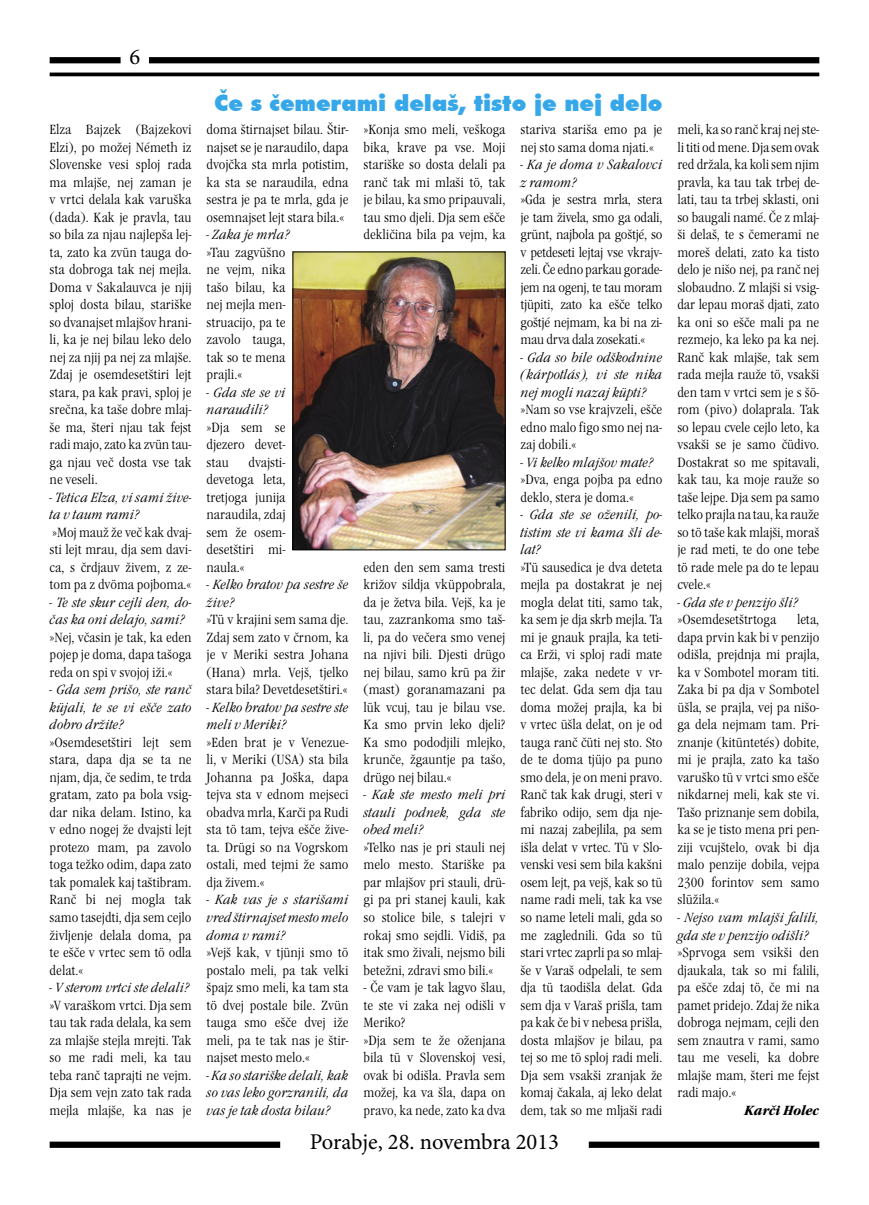
<style>
.page{position:relative;width:869px;height:1205px;background:#fff}
.page>*{position:absolute;margin:0;border:0;box-sizing:border-box;transform-origin:0 0}
.cím{font:900 22.5px "Futura BT";color:#36a7e9}
.t1{font:22.5px "Minion Pro";letter-spacing:-.005em;color:#000}
.ujszoveg{font:13.75px/17.5px "Garamond Itc TEE Ligh Cond";color:#000;text-align:justify;scale:1.1 1}
.ujszoveg-2{font:13.75px/17.5px "Garamond Itc TEE Ligh Cond Ital";color:#000;scale:1.1 1}
.ujalairas{font:italic 700 condensed 13.75px "Garamond Itc TEE";color:#000;scale:1.1 1}
</style>
<div class="page">
<hr style="left:50px;top:73px;width:769px;height:3px;background:#000">
<div style="left:50px;top:57px;width:70px;height:6px;background:#000"></div>
<div style="left:149px;top:57px;width:670px;height:6px;background:#000"></div>
<div style="left:50px;top:1141px;width:230px;height:7px;background:#000"></div>
<div style="left:588px;top:1141px;width:231px;height:7px;background:#000"></div>
<img style="left:294px;top:254px;width:209px;height:294px">
<div style="left:292px;top:252px;width:213px;height:298px;border:1px solid #000"></div>
<h1 class="t1" style="left:129px;top:44px;width:12px">6</h1>
<p class="ujszoveg" style="left:50px;top:121px;width:130px">Elza Bajzek (Bajzekovi Elzi), po možej Németh iz Slovenske vesi sploj rada ma mlajše, nej zaman je v vrtci delala kak varuška (dada). Kak je pravla, tau so bila za njau najlepša lej&shy;ta, zato ka zvün tauga do&shy;sta dobroga tak nej mejla.<br>Doma v Sakalauvca je njij sploj dosta bilau, stariške so dvanajset mlajšov hrani&shy;li, ka je nej bilau leko delo nej za njij pa nej za mlajše.<br>Zdaj je osemdesetštiri lejt stara, pa kak pravi, sploj je srečna, ka taše dobre mlaj&shy;še ma, šteri njau tak fejst radi majo, zato ka zvün tau&shy;ga njau več dosta vse tak ne veseli.</p>
<p class="ujszoveg-2" style="left:50px;top:489px;width:131px">- Tetica Elza, vi sami žive&shy;ta v taum rami?</p>
<p class="ujszoveg" style="left:50px;top:524px;width:130px">»Moj mauž že več kak dvaj&shy;sti lejt mrau, dja sem davi&shy;ca, s črdjauv živem, z ze&shy;tom pa z dvöma pojboma.«</p>
<p class="ujszoveg-2" style="left:50px;top:594px;width:131px">- Te ste skur cejli den, do&shy;čas ka oni delajo, sami?</p>
<p class="ujszoveg" style="left:50px;top:629px;width:130px">»Nej, včasin je tak, ka eden pojep je doma, dapa tašoga reda on spi v svojoj iži.«</p>
<p class="ujszoveg-2" style="left:50px;top:681px;width:130px;text-align:justify">- Gda sem prišo, ste ranč küjali, te se vi ešče zato dobro držite?</p>
<p class="ujszoveg" style="left:50px;top:734px;width:130px">»Osemdesetštiri lejt sem stara, dapa dja se ta ne njam, dja, če sedim, te trda gratam, zato pa bola vsig&shy;dar nika delam. Istino, ka v edno nogej že dvajsti lejt protezo mam, pa zavolo toga težko odim, dapa zato tak pomalek kaj taštibram.<br>Ranč bi nej mogla tak samo tasejdti, dja sem cejlo življenje delala doma, pa te ešče v vrtec sem tö odla delat.«</p>
<p class="ujszoveg-2" style="left:50px;top:979px;width:129px">- V sterom vrtci ste delali?</p>
<p class="ujszoveg" style="left:50px;top:996px;width:130px">»V varaškom vrtci. Dja sem tau tak rada delala, ka sem za mlajše stejla mrejti. Tak so me radi meli, ka tau teba ranč taprajti ne vejm.<br>Dja sem vejn zato tak rada mejla mlajše, ka nas je</p>
<p class="cím" style="left:214px;top:90px;width:449px">Če s čemerami delaš, tisto je nej delo</p>
<p class="ujszoveg" style="left:206px;top:121px;width:130px">doma štirnajset bilau. Štir&shy;najset se je naraudilo, dapa dvojčka sta mrla potistim, ka sta se naraudila, edna sestra je pa te mrla, gda je osemnajset lejt stara bila.«</p>
<p class="ujszoveg-2" style="left:206px;top:226px;width:77px">- Zaka je mrla?</p>
<p class="ujszoveg" style="left:206px;top:244px;width:73px">»Tau zagvüšno ne vejm, nika tašo bilau, ka nej mejla men&shy;struacijo, pa te zavolo tauga, tak so te mena prajli.«</p>
<p class="ujszoveg-2" style="left:206px;top:384px;width:73px">- Gda ste se vi naraudili?</p>
<p class="ujszoveg" style="left:206px;top:419px;width:73px">»Dja sem se djezero devet&shy;stau</p>
<p class="ujszoveg" style="left:206px;top:454px;width:73px;text-indent:42px">dvajsti&shy;devetoga leta, tretjoga junija naraudila, zdaj sem že osem&shy;desetštiri mi&shy;naula.«</p>
<p class="ujszoveg-2" style="left:206px;top:576px;width:130px">- Kelko bratov pa sestre še žive?</p>
<p class="ujszoveg" style="left:206px;top:611px;width:130px">»Tü v krajini sem sama dje.<br>Zdaj sem zato v črnom, ka je v Meriki sestra Johana (Hana) mrla. Vejš, tjelko stara bila? Devetdesetštiri.«</p>
<p class="ujszoveg-2" style="left:206px;top:699px;width:130px">- Kelko bratov pa sestre ste meli v Meriki?</p>
<p class="ujszoveg" style="left:206px;top:734px;width:130px">»Eden brat je v Venezue&shy;li, v Meriki (USA) sta bila Johanna pa Joška, dapa tejva sta v ednom mejseci obadva mrla, Karči pa Rudi sta tö tam, tejva ešče žive&shy;ta. Drügi so na Vogrskom ostali, med tejmi že samo dja živem.«</p>
<p class="ujszoveg-2" style="left:206px;top:891px;width:130px;text-align:justify">- Kak vas je s starišami vred štirnajset mesto melo doma v rami?</p>
<p class="ujszoveg" style="left:206px;top:944px;width:130px">»Vejš kak, v tjünji smo tö postalo meli, pa tak velki špajz smo meli, ka tam sta tö dvej postale bile. Zvün tauga smo ešče dvej iže meli, pa te tak nas je štir&shy;najset mesto melo.«</p>
<p class="ujszoveg-2" style="left:206px;top:1066px;width:130px;text-align:justify">- Ka so stariške delali, kak so vas leko gorzranili, da vas je tak dosta bilau?</p>
<p class="ujszoveg" style="left:363px;top:121px;width:130px">»Konja smo meli, veškoga bika, krave pa vse. Moji stariške so dosta delali pa ranč tak mi mlaši tö, tak je bilau, ka smo pripauvali, tau smo djeli. Dja sem ešče dekličina bila pa vejm, ka</p>
<p class="ujszoveg" style="left:363px;top:559px;width:130px">eden den sem sama tresti križov sildja vküppobrala, da je žetva bila. Vejš, ka je tau, zazrankoma smo taš&shy;li, pa do večera smo venej na njivi bili. Djesti drügo nej bilau, samo krü pa žir (mast) goranamazani pa lük vcuj, tau je bilau vse.<br>Ka smo prvin leko djeli?<br>Ka smo pododjili mlejko, krunče, žgauntje pa tašo, drügo nej bilau.«</p>
<p class="ujszoveg-2" style="left:363px;top:786px;width:130px;text-align:justify">- Kak ste mesto meli pri stauli podnek, gda ste obed meli?</p>
<p class="ujszoveg" style="left:363px;top:839px;width:130px">»Telko nas je pri stauli nej melo mesto. Stariške pa par mlajšov pri stauli, drü&shy;gi pa pri stanej kauli, kak so stolice bile, s talejri v rokaj smo sejdli. Vidiš, pa itak smo živali, nejsmo bili betežni, zdravi smo bili.«</p>
<p class="ujszoveg" style="left:363px;top:979px;width:130px">- Če vam je tak lagvo šlau, te ste vi zaka nej odišli v Meriko?</p>
<p class="ujszoveg" style="left:363px;top:1031px;width:130px">»Dja sem te že oženjana bila tü v Slovenskoj vesi, ovak bi odišla. Pravla sem možej, ka va šla, dapa on pravo, ka nede, zato ka dva</p>
<p class="ujszoveg" style="left:520px;top:121px;width:130px">stariva stariša emo pa je nej sto sama doma njati.«</p>
<p class="ujszoveg-2" style="left:520px;top:156px;width:130px">- Ka je doma v Sakalovci z ramom?</p>
<p class="ujszoveg" style="left:520px;top:191px;width:130px">»Gda je sestra mrla, stera je tam živela, smo ga odali, grünt, najbola pa goštjé, so v petdeseti lejtaj vse vkrajv&shy;zeli. Če edno parkau gorade&shy;jem na ogenj, te tau moram tjüpiti, zato ka ešče telko goštjé nejmam, ka bi na zi&shy;mau drva dala zosekati.«</p>
<p class="ujszoveg-2" style="left:520px;top:349px;width:130px;text-align:justify">- Gda so bile odškodnine (kárpotlás), vi ste nika nej mogli nazaj küpti?</p>
<p class="ujszoveg" style="left:520px;top:401px;width:130px">»Nam so vse krajvzeli, ešče edno malo figo smo nej na&shy;zaj dobili.«</p>
<p class="ujszoveg-2" style="left:520px;top:454px;width:123px">- Vi kelko mlajšov mate?</p>
<p class="ujszoveg" style="left:520px;top:471px;width:130px">»Dva, enga pojba pa edno deklo, stera je doma.«</p>
<p class="ujszoveg-2" style="left:520px;top:506px;width:131px;text-align:justify">- Gda ste se oženili, po&shy;tistim ste vi kama šli de&shy;lat?</p>
<p class="ujszoveg" style="left:520px;top:559px;width:130px">»Tü sausedica je dva deteta mejla pa dostakrat je nej mogla delat titi, samo tak, ka sem je dja skrb mejla. Ta mi je gnauk prajla, ka teti&shy;ca Erži, vi sploj radi mate mlajše, zaka nedete v vr&shy;tec delat. Gda sem dja tau doma možej prajla, ka bi v vrtec üšla delat, on je od tauga ranč čüti nej sto. Sto de te doma tjüjo pa puno smo dela, je on meni pravo.<br>Ranč tak kak drugi, steri v fabriko odijo, sem dja nje&shy;mi nazaj zabejlila, pa sem išla delat v vrtec. Tü v Slo&shy;venski vesi sem bila kakšni osem lejt, pa vejš, kak so tü name radi meli, tak ka vse so name leteli mali, gda so me zaglednili. Gda so tü stari vrtec zaprli pa so mlaj&shy;še v Varaš odpelali, te sem dja tü taodišla delat. Gda sem dja v Varaš prišla, tam pa kak če bi v nebesa prišla, dosta mlajšov je bilau, pa tej so me tö sploj radi meli.<br>Dja sem vsakši zranjak že komaj čakala, aj leko delat dem, tak so me mljaši radi</p>
<h1 class="t1" style="left:310px;top:1128px;width:250px">Porabje, 28. novembra 2013</h1>
<p class="ujszoveg" style="left:677px;top:121px;width:130px">meli, ka so ranč kraj nej ste&shy;li titi od mene. Dja sem ovak red držala, ka koli sem njim pravla, ka tau tak trbej de&shy;lati, tau ta trbej sklasti, oni so baugali namé. Če z mlaj&shy;ši delaš, te s čemerami ne moreš delati, zato ka tisto delo je nišo nej, pa ranč nej slobaudno. Z mlajši si vsig&shy;dar lepau moraš djati, zato ka oni so ešče mali pa ne rezmejo, ka leko pa ka nej.<br>Ranč kak mlajše, tak sem rada mejla rauže tö, vsakši den tam v vrtci sem je s šö&shy;rom (pivo) dolaprala. Tak so lepau cvele cejlo leto, ka vsakši se je samo čüdivo.<br>Dostakrat so me spitavali, kak tau, ka moje rauže so taše lejpe. Dja sem pa samo telko prajla na tau, ka rauže so tö taše kak mlajši, moraš je rad meti, te do one tebe tö rade mele pa do te lepau cvele.«</p>
<p class="ujszoveg-2" style="left:677px;top:594px;width:111px">- Gda ste v penzijo šli?</p>
<p class="ujszoveg" style="left:677px;top:611px;width:91px">»Osemdesetštrtoga</p>
<p class="ujszoveg" style="left:677px;top:611px;width:130px;text-indent:119px">leta, dapa prvin kak bi v penzijo odišla, prejdnja mi prajla, ka v Sombotel moram titi.<br>Zaka bi pa dja v Sombotel üšla, se prajla, vej pa nišo&shy;ga dela nejmam tam. Pri&shy;znanje (kitüntetés) dobite, mi je prajla, zato ka tašo varuško tü v vrtci smo ešče nikdarnej meli, kak ste vi.<br>Tašo priznanje sem dobila, ka se je tisto mena pri pen&shy;ziji vcujštelo, ovak bi dja malo penzije dobila, vejpa 2300 forintov sem samo slüžila.«</p>
<p class="ujszoveg-2" style="left:677px;top:909px;width:130px">- Nejso vam mlajši falili, gda ste v penzijo odišli?</p>
<p class="ujszoveg" style="left:677px;top:944px;width:130px">»Sprvoga sem vsikši den djaukala, tak so mi falili, pa ešče zdaj tö, če mi na pamet pridejo. Zdaj že nika dobroga nejmam, cejli den sem znautra v rami, samo tau me veseli, ka dobre mlajše mam, šteri me fejst radi majo.«</p>
<p class="ujalairas" style="left:744px;top:1102px;width:69px">Karči Holec</p>
</div>
